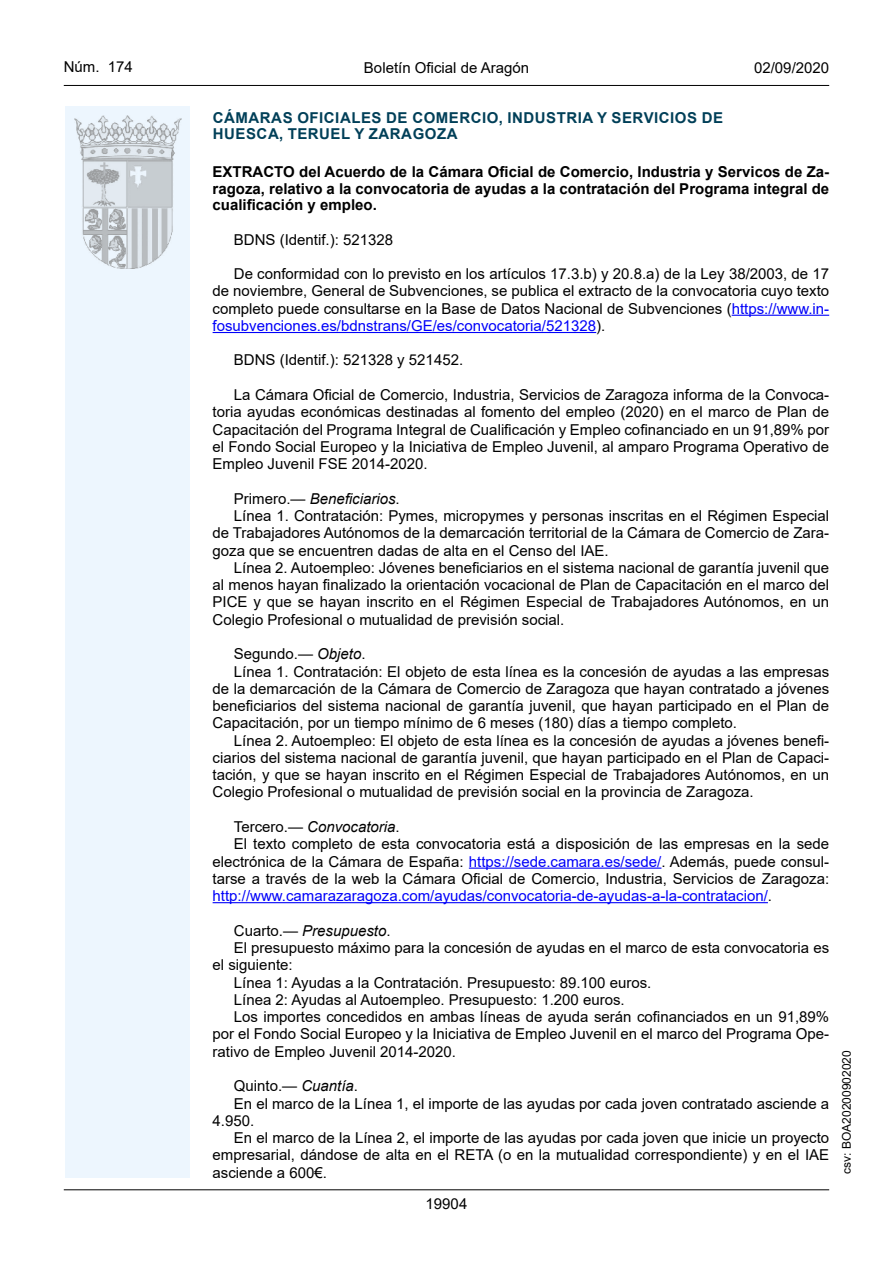
<style>
.page{position:relative;width:893px;height:1263px;background:#fff}
.page>*{position:absolute;margin:0;border:0;box-sizing:border-box;transform-origin:0 0}
.inicio_de_parrafo{font:15px/17.2px "Arial";color:#000;text-align:justify}
.Titulo_text{font:700 15px/16.5px "Arial";color:#000;text-align:justify}
.emisor_text{font:15px/16.5px "Arial Bold MT2";letter-spacing:.035em;color:#003f58}
.inicio_de_parrafo-2{font:italic 15px "Arial";color:#000}
.t1{font:15px "Arial MT2";color:#000}
.t2{font:12px "Arial MT2";color:#000}
.s1{color:#0000fa}
.s2{font-style:normal}
.s3{font-family:"Arial MT2";font-style:normal}
.s4{font-style:italic}
.s5{font-family:"Arial MT2"}
</style>
<div class="page">
<hr style="left:64px;top:1189px;width:765px;height:1px;background:#000">
<hr style="left:64px;top:85px;width:765px;height:1px;background:#000">
<div style="left:65px;top:106px;width:125px;height:1072px;background:#edf6fe"></div>
<img style="left:75px;top:115px;width:106px;height:153px">
<hr style="left:732px;top:315px;width:97px;height:1px;background:#0000fa">
<hr style="left:213px;top:332px;width:383px;height:1px;background:#0000fa">
<hr style="left:469px;top:867px;width:192px;height:2px;background:#0000fa">
<hr style="left:213px;top:902px;width:555px;height:1px;background:#0000fa">
<p class="t1" style="left:64px;top:57px;width:71px">Núm. 174</p>
<p class="inicio_de_parrafo" style="left:364px;top:59px;width:167px">Boletín Oficial de Aragón</p>
<p class="t1" style="left:754px;top:57px;width:77px">02/09/2020</p>
<h4 class="emisor_text" style="left:213px;top:110px;width:512px">CÁMARAS OFICIALES DE COMERCIO, INDUSTRIA Y SERVICIOS DE<br>HUESCA, TERUEL Y ZARAGOZA</h4>
<h5 class="Titulo_text" style="left:213px;top:164px;width:618px">EXTRACTO del Acuerdo de la Cámara Oficial de Comercio, Industria y Servicos de Za&shy;ragoza, relativo a la convocatoria de ayudas a la contratación del Programa integral de cualificación y empleo.</h5>
<p class="inicio_de_parrafo" style="left:234px;top:231px;width:161px">BDNS (Identif.): 521328</p>
<p class="inicio_de_parrafo" style="left:213px;top:265px;width:618px;text-indent:21px">De conformidad con lo previsto en los artículos 17.3.b) y 20.8.a) de la Ley 38/2003, de 17 de noviembre, General de Subvenciones, se publica el extracto de la convocatoria cuyo texto completo puede consultarse en la Base de Datos Nacional de Subvenciones (<span class="s1">https://www.in&shy;fosubvenciones.es/bdnstrans/GE/es/convocatoria/521328</span>).</p>
<p class="inicio_de_parrafo" style="left:234px;top:351px;width:231px">BDNS (Identif.): 521328 y 521452.</p>
<p class="inicio_de_parrafo" style="left:213px;top:386px;width:618px;text-indent:21px">La Cámara Oficial de Comercio, Industria, Servicios de Zaragoza informa de la Convoca&shy;toria ayudas económicas destinadas al fomento del empleo (2020) en el marco de Plan de Capacitación del Programa Integral de Cualificación y Empleo cofinanciado en un 91,89% por el Fondo Social Europeo y la Iniciativa de Empleo Juvenil, al amparo Programa Operativo de Empleo Juvenil FSE 2014-2020.</p>
<p class="inicio_de_parrafo-2" style="left:234px;top:489px;width:167px"><span class="s2">Primero.—</span> Beneficiarios<span class="s3">.</span></p>
<p class="inicio_de_parrafo" style="left:213px;top:507px;width:618px;text-indent:21px">Línea 1. Contratación: Pymes, micropymes y personas inscritas en el Régimen Especial de Trabajadores Autónomos de la demarcación territorial de la Cámara de Comercio de Zara&shy;goza que se encuentren dadas de alta en el Censo del IAE.</p>
<p class="inicio_de_parrafo" style="left:213px;top:559px;width:618px;text-indent:21px">Línea 2. Autoempleo: Jóvenes beneficiarios en el sistema nacional de garantía juvenil que al menos hayan finalizado la orientación vocacional de Plan de Capacitación en el marco del PICE y que se hayan inscrito en el Régimen Especial de Trabajadores Autónomos, en un Colegio Profesional o mutualidad de previsión social.</p>
<p class="inicio_de_parrafo" style="left:234px;top:645px;width:133px">Segundo.— <span class="s4">Objeto</span><span class="s5">.</span></p>
<p class="inicio_de_parrafo" style="left:213px;top:662px;width:618px;text-indent:21px">Línea 1. Contratación: El objeto de esta línea es la concesión de ayudas a las empresas de la demarcación de la Cámara de Comercio de Zaragoza que hayan contratado a jóvenes beneficiarios del sistema nacional de garantía juvenil, que hayan participado en el Plan de Capacitación, por un tiempo mínimo de 6 meses (180) días a tiempo completo.</p>
<p class="inicio_de_parrafo" style="left:213px;top:732px;width:618px;text-indent:21px">Línea 2. Autoempleo: El objeto de esta línea es la concesión de ayudas a jóvenes benefi&shy;ciarios del sistema nacional de garantía juvenil, que hayan participado en el Plan de Capaci&shy;tación, y que se hayan inscrito en el Régimen Especial de Trabajadores Autónomos, en un Colegio Profesional o mutualidad de previsión social en la provincia de Zaragoza.</p>
<p class="inicio_de_parrafo-2" style="left:234px;top:817px;width:167px"><span class="s2">Tercero.—</span> Convocatoria<span class="s3">.</span></p>
<p class="inicio_de_parrafo" style="left:213px;top:835px;width:618px;text-indent:21px">El texto completo de esta convocatoria está a disposición de las empresas en la sede electrónica de la Cámara de España: <span class="s1">https://sede.camara.es/sede/</span>. Además, puede consul&shy;tarse a través de la web la Cámara Oficial de Comercio, Industria, Servicios de Zaragoza: <span class="s1">http://www.camarazaragoza.com/ayudas/convocatoria-de-ayudas-a-la-contratacion/</span><span class="s5">.</span></p>
<p class="inicio_de_parrafo-2" style="left:234px;top:921px;width:158px"><span class="s2">Cuarto.—</span> Presupuesto<span class="s3">.</span></p>
<p class="inicio_de_parrafo" style="left:213px;top:939px;width:618px;text-indent:21px">El presupuesto máximo para la concesión de ayudas en el marco de esta convocatoria es el siguiente:</p>
<p class="inicio_de_parrafo" style="left:234px;top:973px;width:419px">Línea 1: Ayudas a la Contratación. Presupuesto: 89.100 euros.</p>
<p class="inicio_de_parrafo" style="left:234px;top:991px;width:392px">Línea 2: Ayudas al Autoempleo. Presupuesto: 1.200 euros.</p>
<p class="inicio_de_parrafo" style="left:213px;top:1008px;width:618px;text-indent:21px">Los importes concedidos en ambas líneas de ayuda serán cofinanciados en un 91,89% por el Fondo Social Europeo y la Iniciativa de Empleo Juvenil en el marco del Programa Ope&shy;rativo de Empleo Juvenil 2014-2020.</p>
<p class="inicio_de_parrafo" style="left:234px;top:1077px;width:126px">Quinto.— <span class="s4">Cuantía</span><span class="s5">.</span></p>
<p class="inicio_de_parrafo" style="left:213px;top:1094px;width:618px;text-indent:21px">En el marco de la Línea 1, el importe de las ayudas por cada joven contratado asciende a<br>4.950.</p>
<p class="inicio_de_parrafo" style="left:213px;top:1129px;width:618px;text-indent:21px">En el marco de la Línea 2, el importe de las ayudas por cada joven que inicie un proyecto empresarial, dándose de alta en el RETA (o en la mutualidad correspondiente) y en el IAE asciende a 600€.</p>
<p class="t1" style="left:426px;top:1193px;width:43px">19904</p>
<p class="t2" style="left:838px;top:1174px;width:125px;rotate:-90deg">csv: BOA20200902020</p>
</div>
